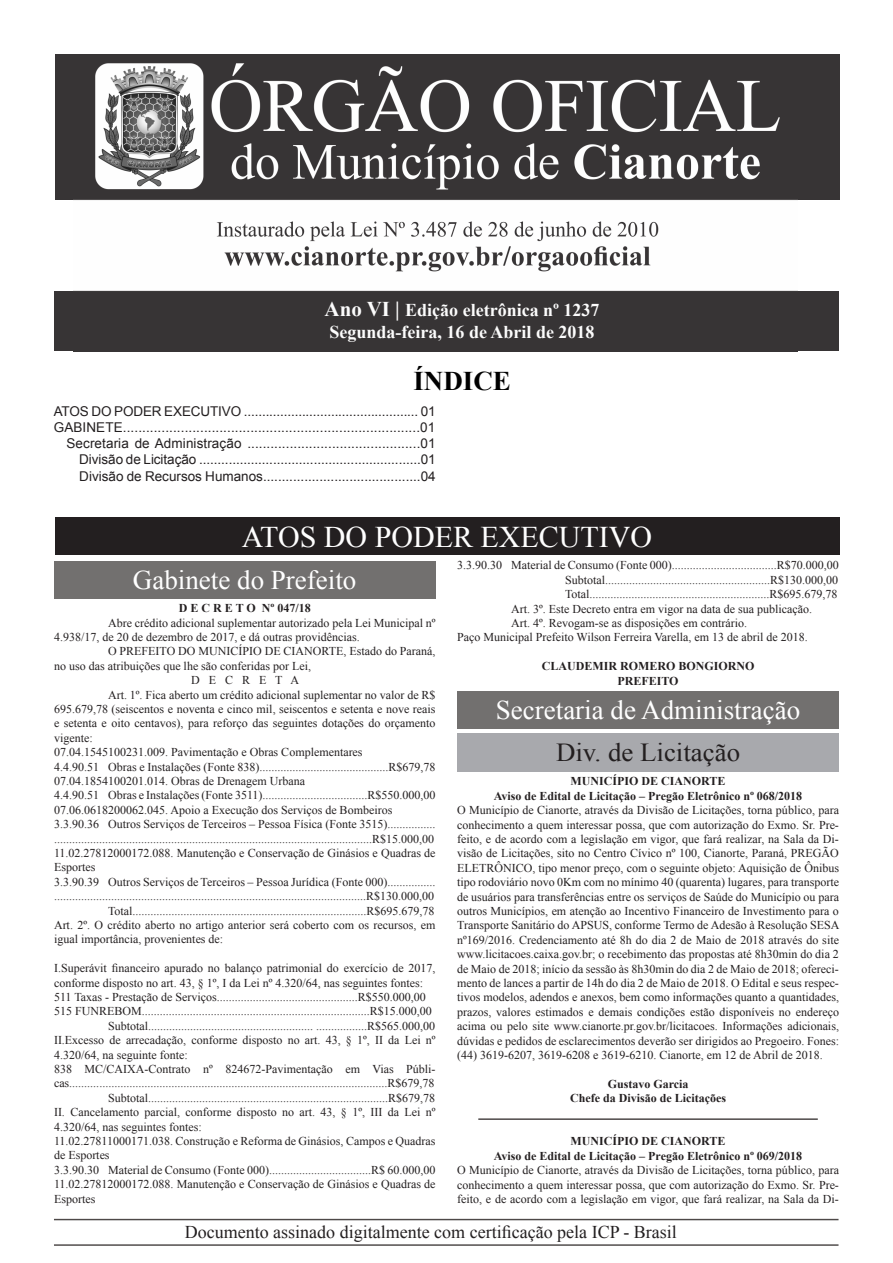
<style>
.page{position:relative;width:893px;height:1263px;background:#fff}
.page>*{position:absolute;margin:0;border:0;box-sizing:border-box;transform-origin:0 0}
.t1{font:30px "Times New Roman";color:#fff}
.t2{font:27px "Times New Roman";color:#fff}
.t3{font:700 27px "Times New Roman";color:#000}
.t4{font:25.95px "Times New Roman";color:#231f20}
.t5{font:18px "Times New Roman";color:#231f20}
.t6{font:700 18px "Times New Roman";color:#fcfcfc}
.t7{font:13.5px "Arial";color:#231f20}
.t8{font:12px/14.4px "Times New Roman";color:#231f20}
.t9{font:700 12px "Times New Roman";color:#231f20}
.s1{font-size:21px}
</style>
<div class="page">
<hr style="left:54px;top:1219px;width:784px;height:1px;background:#4d4948">
<hr style="left:54px;top:1244px;width:784px;height:2px;background:#4d4948">
<div style="left:55px;top:517px;width:785px;height:38px;background:#231f20"></div>
<div style="left:56px;top:55px;width:784px;height:145px;background:#373435"></div>
<div style="left:55px;top:291px;width:784px;height:60px;background:#373435"></div>
<img style="left:74px;top:54px;width:723px;height:237px">
<div style="left:54px;top:561px;width:382px;height:37px;background:#72706f"></div>
<div style="left:457px;top:691px;width:382px;height:37px;background:#72706f"></div>
<div style="left:457px;top:733px;width:382px;height:39px;background:#a8a9ad"></div>
<hr style="left:478px;top:1118px;width:340px;height:2px;background:#4d4948">
<p class="t6" style="left:324px;top:298px;width:277px"><span class="s1">Ano VI |</span> Edição eletrônica nº 1237</p>
<p class="t6" style="left:330px;top:319px;width:267px">Segunda-feira, 16 de Abril de 2018</p>
<p class="t3" style="left:413px;top:362px;width:99px">ÍNDICE</p>
<p class="t7" style="left:54px;top:402px;width:384px">ATOS DO PODER EXECUTIVO ................................................ 01</p>
<p class="t7" style="left:54px;top:418px;width:383px">GABINETE.............................................................................01</p>
<p class="t7" style="left:67px;top:435px;width:371px">Secretaria de Administração .............................................01</p>
<p class="t7" style="left:79px;top:451px;width:358px">Divisão de Licitação ............................................................01</p>
<p class="t7" style="left:79px;top:467px;width:358px">Divisão de Recursos Humanos..........................................04</p>
<p class="t1" style="left:242px;top:516px;width:412px">ATOS DO PODER EXECUTIVO</p>
<p class="t2" style="left:133px;top:561px;width:225px">Gabinete do Prefeito</p>
<p class="t9" style="left:179px;top:600px;width:133px">D E C R E T O Nº 047/18</p>
<p class="t8" style="left:54px;top:615px;width:383px;text-indent:54px">Abre crédito adicional suplementar autorizado pela Lei Municipal nº<br>4.938/17, de 20 de dezembro de 2017, e dá outras providências.</p>
<p class="t8" style="left:54px;top:644px;width:383px;text-indent:54px">O PREFEITO DO MUNICÍPIO DE CIANORTE, Estado do Paraná, no uso das atribuições que lhe são conferidas por Lei,</p>
<p class="t8" style="left:191px;top:673px;width:110px">D E C R E T A</p>
<p class="t8" style="left:54px;top:687px;width:383px;text-align:justify;text-indent:54px">Art. 1º. Fica aberto um crédito adicional suplementar no valor de R$ 695.679,78 (seiscentos e noventa e cinco mil, seiscentos e setenta e nove reais e setenta e oito centavos), para reforço das seguintes dotações do orçamento vigente:</p>
<p class="t8" style="left:54px;top:745px;width:310px">07.04.1545100231.009. Pavimentação e Obras Complementares</p>
<p class="t8" style="left:54px;top:759px;width:383px">4.4.90.51 Obras e Instalações (Fonte 838)...........................................R$679,78</p>
<p class="t8" style="left:54px;top:774px;width:253px">07.04.1854100201.014. Obras de Drenagem Urbana</p>
<p class="t8" style="left:54px;top:788px;width:383px">4.4.90.51 Obras e Instalações (Fonte 3511)...................................R$550.000,00</p>
<p class="t8" style="left:54px;top:802px;width:340px">07.06.0618200062.045. Apoio a Execução dos Serviços de Bombeiros</p>
<p class="t8" style="left:54px;top:817px;width:383px">3.3.90.36 Outros Serviços de Terceiros – Pessoa Física (Fonte 3515)................ ..........................................................................................................R$15.000,00</p>
<p class="t8" style="left:54px;top:846px;width:383px">11.02.27812000172.088. Manutenção e Conservação de Ginásios e Quadras de<br>Esportes</p>
<p class="t8" style="left:54px;top:874px;width:383px">3.3.90.39 Outros Serviços de Terceiros – Pessoa Jurídica (Fonte 000)................ ........................................................................................................R$130.000,00</p>
<p class="t8" style="left:108px;top:903px;width:328px">Total..............................................................................R$695.679,78</p>
<p class="t8" style="left:54px;top:918px;width:383px">Art. 2º. O crédito aberto no artigo anterior será coberto com os recursos, em igual importância, provenientes de:</p>
<p class="t8" style="left:54px;top:961px;width:383px">I.Superávit financeiro apurado no balanço patrimonial do exercício de 2017, conforme disposto no art. 43, § 1º, I da Lei nº 4.320/64, nas seguintes fontes:</p>
<p class="t8" style="left:54px;top:990px;width:373px">511 Taxas - Prestação de Serviços...............................................R$550.000,00</p>
<p class="t8" style="left:54px;top:1004px;width:379px">515 FUNREBOM............................................................................R$15.000,00</p>
<p class="t8" style="left:108px;top:1018px;width:329px">Subtotal....................................................... .................R$565.000,00</p>
<p class="t8" style="left:54px;top:1033px;width:383px">II.Excesso de arrecadação, conforme disposto no art. 43, § 1º, II da Lei nº<br>4.320/64, na seguinte fonte:</p>
<p class="t8" style="left:54px;top:1062px;width:383px">838 MC/CAIXA-Contrato nº 824672-Pavimentação em Vias Públi&shy;cas..........................................................................................................R$679,78</p>
<p class="t8" style="left:108px;top:1090px;width:329px">Subtotal................................................................................R$679,78</p>
<p class="t8" style="left:54px;top:1105px;width:383px">II. Cancelamento parcial, conforme disposto no art. 43, § 1º, III da Lei nº<br>4.320/64, nas seguintes fontes:</p>
<p class="t8" style="left:54px;top:1134px;width:383px">11.02.27811000171.038. Construção e Reforma de Ginásios, Campos e Quadras de Esportes</p>
<p class="t8" style="left:54px;top:1162px;width:383px">3.3.90.30 Material de Consumo (Fonte 000)..................................R$ 60.000,00</p>
<p class="t8" style="left:54px;top:1177px;width:383px">11.02.27812000172.088. Manutenção e Conservação de Ginásios e Quadras de<br>Esportes</p>
<p class="t8" style="left:457px;top:558px;width:383px">3.3.90.30 Material de Consumo (Fonte 000)...................................R$70.000,00</p>
<p class="t8" style="left:565px;top:572px;width:275px">Subtotal.......................................................R$130.000,00</p>
<p class="t8" style="left:565px;top:587px;width:274px">Total............................................................R$695.679,78</p>
<p class="t8" style="left:511px;top:601px;width:302px">Art. 3º. Este Decreto entra em vigor na data de sua publicação.</p>
<p class="t8" style="left:511px;top:615px;width:238px">Art. 4º. Revogam-se as disposições em contrário.</p>
<p class="t8" style="left:457px;top:630px;width:352px">Paço Municipal Prefeito Wilson Ferreira Varella, em 13 de abril de 2018.</p>
<p class="t9" style="left:542px;top:658px;width:214px">CLAUDEMIR ROMERO BONGIORNO</p>
<p class="t9" style="left:617px;top:672px;width:63px">PREFEITO</p>
<p class="t2" style="left:496px;top:691px;width:306px">Secretaria de Administração</p>
<p class="t4" style="left:556px;top:735px;width:186px">Div. de Licitação</p>
<p class="t9" style="left:571px;top:773px;width:156px">MUNICÍPIO DE CIANORTE</p>
<p class="t9" style="left:494px;top:787px;width:310px">Aviso de Edital de Licitação – Pregão Eletrônico nº 068/2018</p>
<p class="t8" style="left:457px;top:803px;width:384px;text-align:justify">O Município de Cianorte, através da Divisão de Licitações, torna público, para conhecimento a quem interessar possa, que com autorização do Exmo. Sr. Pre&shy;feito, e de acordo com a legislação em vigor, que fará realizar, na Sala da Di&shy;visão de Licitações, sito no Centro Cívico nº 100, Cianorte, Paraná, PREGÃO ELETRÔNICO, tipo menor preço, com o seguinte objeto: Aquisição de Ônibus tipo rodoviário novo 0Km com no mínimo 40 (quarenta) lugares, para transporte de usuários para transferências entre os serviços de Saúde do Município ou para outros Municípios, em atenção ao Incentivo Financeiro de Investimento para o Transporte Sanitário do APSUS, conforme Termo de Adesão à Resolução SESA nº169/2016. Credenciamento até 8h do dia 2 de Maio de 2018 através do site www.licitacoes.caixa.gov.br; o recebimento das propostas até 8h30min do dia 2 de Maio de 2018; início da sessão às 8h30min do dia 2 de Maio de 2018; ofereci&shy;mento de lances a partir de 14h do dia 2 de Maio de 2018. O Edital e seus respec&shy;tivos modelos, adendos e anexos, bem como informações quanto a quantidades, prazos, valores estimados e demais condições estão disponíveis no endereço acima ou pelo site www.cianorte.pr.gov.br/licitacoes. Informações adicionais, dúvidas e pedidos de esclarecimentos deverão ser dirigidos ao Pregoeiro. Fones: (44) 3619-6207, 3619-6208 e 3619-6210. Cianorte, em 12 de Abril de 2018.</p>
<p class="t9" style="left:608px;top:1075px;width:82px">Gustavo Garcia</p>
<p class="t9" style="left:570px;top:1090px;width:157px">Chefe da Divisão de Licitações</p>
<p class="t9" style="left:571px;top:1133px;width:156px">MUNICÍPIO DE CIANORTE</p>
<p class="t9" style="left:494px;top:1147px;width:310px">Aviso de Edital de Licitação – Pregão Eletrônico nº 069/2018</p>
<p class="t8" style="left:457px;top:1163px;width:383px;text-align:justify">O Município de Cianorte, através da Divisão de Licitações, torna público, para conhecimento a quem interessar possa, que com autorização do Exmo. Sr. Pre&shy;feito, e de acordo com a legislação em vigor, que fará realizar, na Sala da Di-</p>
<h3 class="t5" style="left:185px;top:1220px;width:494px">Documento assinado digitalmente com certificação pela ICP - Brasil</h3>
</div>
